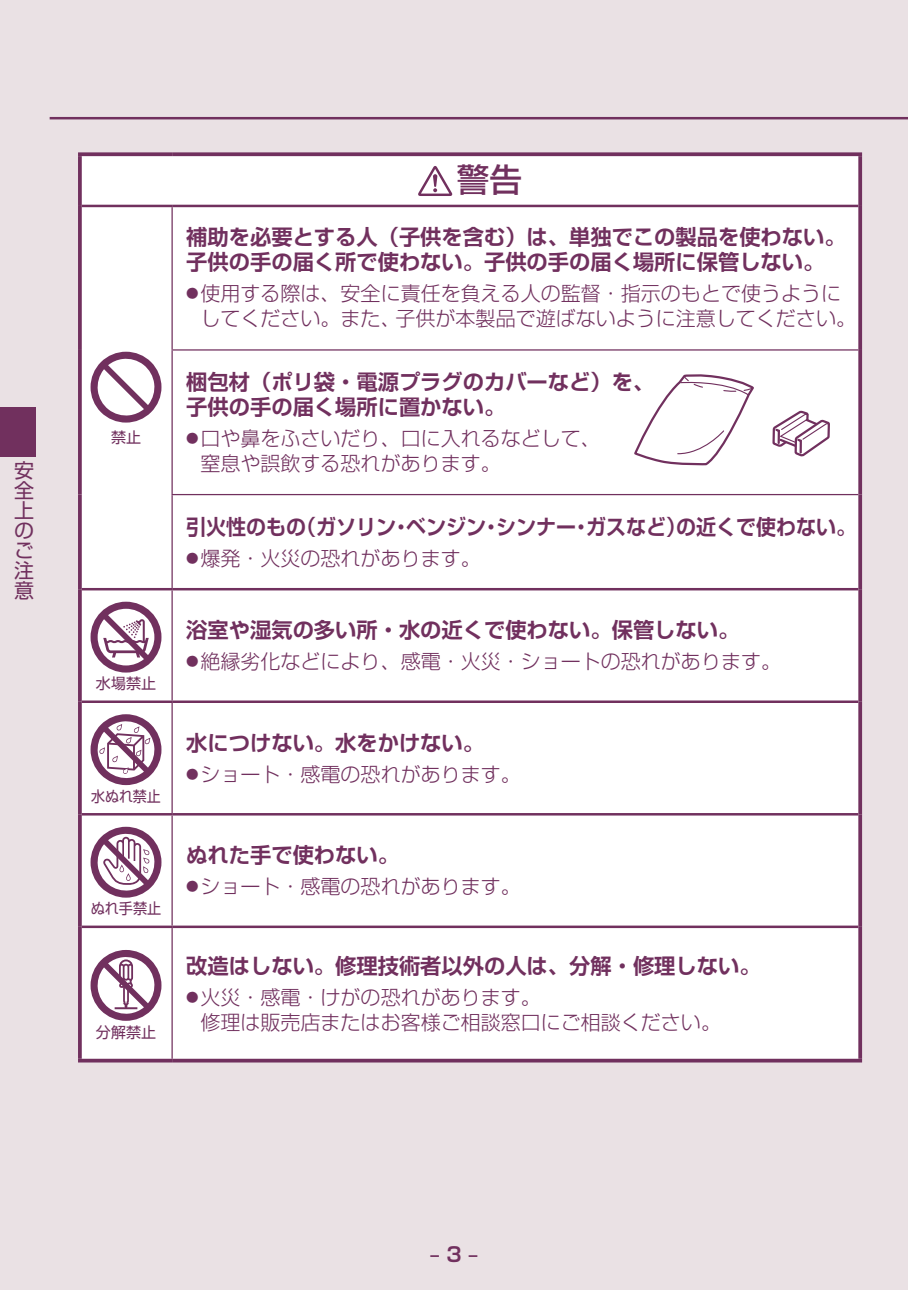
<style>
.page{position:relative;width:908px;height:1290px;background:#fff}
.page>*{position:absolute;margin:0;border:0;box-sizing:border-box;transform-origin:0 0}
.t1{font:500 32.5px "Shin Go Pro";color:#71305e}
.t2{font:700 21.25px/25px "Shin Go Pro De";color:#71305e}
.t3{font:700 21.25px "Shin Go Pro De";color:#71305e;scale:.94 1}
.t4{font:300 20px/25px "Shin Go Pro";color:#71305e}
.t5{font:20px/20px "Shin Go Pro";color:#71305e;text-align:justify}
.t6{font:700 20px "Shin Go Pro De";color:#71305e}
.t7{font:15px "Shin Go Pro";color:#71305e}
.t8{font:15px "Shin Go Pro";color:#71305e;scale:.93 1}
.t9{font:15px "Shin Go Pro";color:#71305e;scale:.94 1}
.s1{font-size:12.5px}
</style>
<div class="page">
<div style="left:0;top:0;width:907px;height:1290px;background:#eae1e4"></div>
<div style="left:0;top:407px;width:35px;height:50px;background:#71305e"></div>
<hr style="left:50px;top:117px;width:857px;height:2px;background:#71305e">
<div style="left:82px;top:157px;width:775px;height:902px;background:#fff"></div>
<svg style="left:78px;top:156px;width:4px;height:50px"></svg>
<svg style="left:78px;top:152px;width:94px;height:4px"></svg>
<svg style="left:172px;top:152px;width:689px;height:4px;background:#7c416b"></svg>
<hr style="left:82px;top:205px;width:90px;height:2px;background:#71305e">
<hr style="left:172px;top:205px;width:685px;height:2px;background:#71305e">
<svg style="left:857px;top:156px;width:4px;height:50px"></svg>
<hr style="left:171px;top:207px;width:2px;height:142px;background:#71305e">
<hr style="left:171px;top:351px;width:2px;height:143px;background:#71305e">
<hr style="left:171px;top:495px;width:2px;height:93px;background:#71305e">
<hr style="left:171px;top:494px;width:686px;height:1px;background:#71305e">
<hr style="left:171px;top:590px;width:2px;height:110px;background:#71305e">
<hr style="left:171px;top:815px;width:2px;height:110px;background:#71305e">
<hr style="left:171px;top:703px;width:2px;height:110px;background:#71305e">
<hr style="left:78px;top:1059px;width:94px;height:3px;background:#71305e">
<hr style="left:171px;top:928px;width:2px;height:131px;background:#71305e">
<hr style="left:172px;top:1059px;width:689px;height:3px;background:#71305e">
<svg style="left:78px;top:206px;width:4px;height:144px"></svg>
<svg style="left:78px;top:350px;width:4px;height:144px"></svg>
<svg style="left:78px;top:494px;width:4px;height:95px"></svg>
<svg style="left:857px;top:206px;width:4px;height:144px"></svg>
<svg style="left:857px;top:350px;width:4px;height:144px"></svg>
<svg style="left:857px;top:494px;width:4px;height:95px"></svg>
<svg style="left:78px;top:589px;width:4px;height:113px"></svg>
<svg style="left:857px;top:589px;width:4px;height:113px"></svg>
<svg style="left:78px;top:702px;width:4px;height:112px"></svg>
<svg style="left:857px;top:702px;width:4px;height:112px"></svg>
<svg style="left:78px;top:814px;width:4px;height:113px"></svg>
<svg style="left:857px;top:814px;width:4px;height:113px"></svg>
<svg style="left:78px;top:927px;width:4px;height:132px"></svg>
<svg style="left:857px;top:927px;width:4px;height:132px"></svg>
<hr style="left:82px;top:588px;width:90px;height:2px;background:#71305e">
<hr style="left:172px;top:588px;width:685px;height:2px;background:#71305e">
<hr style="left:82px;top:700px;width:90px;height:3px;background:#71305e">
<hr style="left:172px;top:700px;width:685px;height:3px;background:#71305e">
<hr style="left:82px;top:813px;width:90px;height:2px;background:#71305e">
<hr style="left:172px;top:813px;width:685px;height:2px;background:#71305e">
<hr style="left:82px;top:925px;width:90px;height:3px;background:#71305e">
<hr style="left:172px;top:925px;width:685px;height:3px;background:#71305e">
<hr style="left:171px;top:349px;width:686px;height:2px;background:#71305e">
<svg style="left:418px;top:166px;width:34px;height:30px"></svg>
<svg style="left:90px;top:352px;width:71px;height:71px;background:#ceb7c7"></svg>
<svg style="left:90px;top:602px;width:71px;height:70px;background:#c3a8bb"></svg>
<svg style="left:90px;top:714px;width:71px;height:71px;background:#c3a7bb"></svg>
<svg style="left:90px;top:827px;width:71px;height:70px;background:#c2a6ba"></svg>
<svg style="left:90px;top:950px;width:71px;height:71px;background:#c5abbe"></svg>
<svg style="left:771px;top:374px;width:58px;height:83px;background:#ece3e9"></svg>
<svg style="left:634px;top:374px;width:120px;height:91px;background:#f3edf1"></svg>
<p class="t5" style="left:14px;top:458px;width:21px">安全上のご注意</p>
<p class="t7" style="left:111px;top:425px;width:31px">禁止</p>
<p class="t7" style="left:96px;top:671px;width:61px">水場禁止</p>
<p class="t8" style="left:91px;top:784px;width:77px">水ぬれ禁止</p>
<p class="t9" style="left:91px;top:896px;width:76px">ぬれ手禁止</p>
<p class="t7" style="left:96px;top:1019px;width:61px">分解禁止</p>
<h1 class="t1" style="left:456px;top:153px;width:66px">警告</h1>
<p class="t2" style="left:186px;top:222px;width:660px">補助を必要とする人（子供を含む）は、単独でこの製品を使わない。子供の手の届く所で使わない。子供の手の届く場所に保管しない。</p>
<p class="t4" style="left:200px;top:279px;width:656px;text-indent:-14px"><span class="s1">●</span>使用する際は、安全に責任を負える人の監督・指示のもとで使うようにしてください。また、子供が本製品で遊ばないように注意してください。</p>
<p class="t2" style="left:186px;top:367px;width:469px">梱包材（ポリ袋・電源プラグのカバーなど）を、子供の手の届く場所に置かない。</p>
<p class="t4" style="left:200px;top:423px;width:401px;text-indent:-14px"><span class="s1">●</span>口や鼻をふさいだり、口に入れるなどして、窒息や誤飲する恐れがあります。</p>
<p class="t3" style="left:186px;top:509px;width:713px">引火性のもの（ガソリン・ベンジン・シンナー・ガスなど）の近くで使わない。</p>
<p class="t4" style="left:186px;top:543px;width:296px"><span class="s1">●</span>爆発・火災の恐れがあります。</p>
<p class="t2" style="left:186px;top:615px;width:554px">浴室や湿気の多い所・水の近くで使わない。保管しない。</p>
<p class="t4" style="left:186px;top:646px;width:596px"><span class="s1">●</span>絶縁劣化などにより、感電・火災・ショートの恐れがあります。</p>
<p class="t2" style="left:186px;top:727px;width:299px">水につけない。水をかけない。</p>
<p class="t4" style="left:186px;top:759px;width:336px"><span class="s1">●</span>ショート・感電の恐れがあります。</p>
<p class="t2" style="left:186px;top:840px;width:214px">ぬれた手で使わない。</p>
<p class="t4" style="left:186px;top:872px;width:336px"><span class="s1">●</span>ショート・感電の恐れがあります。</p>
<p class="t2" style="left:186px;top:951px;width:575px">改造はしない。修理技術者以外の人は、分解・修理しない。</p>
<p class="t4" style="left:200px;top:982px;width:522px;text-indent:-14px"><span class="s1">●</span>火災・感電・けがの恐れがあります。<br>修理は販売店またはお客様ご相談窓口にご相談ください。</p>
<p class="t6" style="left:429px;top:1238px;width:50px">‒ 3 ‒</p>
</div>
